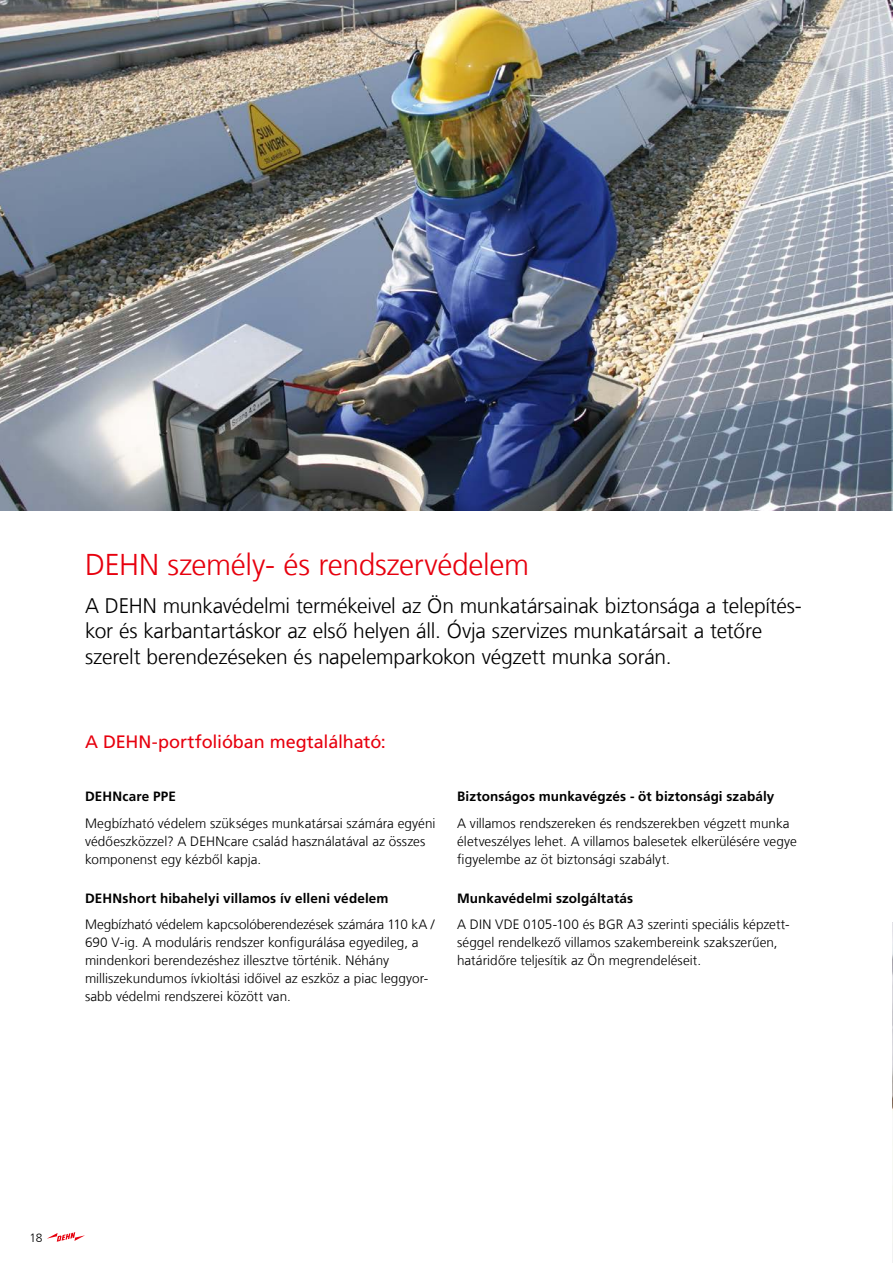
<style>
.page{position:relative;width:893px;height:1263px;background:#fff}
.page>*{position:absolute;margin:0;border:0;box-sizing:border-box;transform-origin:0 0}
.t1{font:300 30px "Frutiger LT Com";letter-spacing:-.01em;color:#e7000e}
.t2{font:300 21px/25.2px "Frutiger LT Com";letter-spacing:-.01em;color:#000}
.t3{font:18px "Frutiger LT Com";letter-spacing:-.01em;color:#e7000e}
.t4{font:300 13.5px/18px "Frutiger LT Com";letter-spacing:.005em;color:#000}
.t5{font:700 13.5px "Frutiger LT Com";letter-spacing:.01em;color:#000}
.t6{font:300 12px "Frutiger LT Com";color:#000}
</style>
<div class="page">
<img style="left:0;top:0;width:893px;height:510px">
<img style="left:892px;top:922px;width:1px;height:341px">
<svg style="left:47px;top:1232px;width:38px;height:10px"></svg>
<h1 class="t1" style="left:85px;top:547px;width:446px">DEHN személy- és rendszervédelem</h1>
<h2 class="t2" style="left:85px;top:594px;width:718px">A DEHN munkavédelmi termékeivel az Ön munkatársainak biztonsága a telepítés&shy;kor és karbantartáskor az első helyen áll. Óvja szervizes munkatársait a tetőre szerelt berendezéseken és napelemparkokon végzett munka során.</h2>
<h3 class="t3" style="left:85px;top:732px;width:302px">A DEHN-portfolióban megtalálható:</h3>
<p class="t5" style="left:85px;top:788px;width:92px">DEHNcare PPE</p>
<p class="t4" style="left:85px;top:814px;width:352px">Megbízható védelem szükséges munkatársai számára egyéni védőeszközzel? A DEHNcare család használatával az összes komponenst egy kézből kapja.</p>
<p class="t5" style="left:85px;top:890px;width:305px">DEHNshort hibahelyi villamos ív elleni védelem</p>
<p class="t4" style="left:85px;top:916px;width:351px">Megbízható védelem kapcsolóberendezések számára 110 kA / 690 V-ig. A moduláris rendszer konfigurálása egyedileg, a mindenkori berendezéshez illesztve történik. Néhány milliszekundumos ívkioltási időivel az eszköz a piac leggyor&shy;sabb védelmi rendszerei között van.</p>
<p class="t5" style="left:457px;top:788px;width:319px">Biztonságos munkavégzés - öt biztonsági szabály</p>
<p class="t4" style="left:457px;top:814px;width:341px">A villamos rendszereken és rendszerekben végzett munka életveszélyes lehet. A villamos balesetek elkerülésére vegye figyelembe az öt biztonsági szabályt.</p>
<p class="t5" style="left:457px;top:890px;width:178px">Munkavédelmi szolgáltatás</p>
<p class="t4" style="left:457px;top:916px;width:334px">A DIN VDE 0105-100 és BGR A3 szerinti speciális képzett&shy;séggel rendelkező villamos szakembereink szakszerűen, határidőre teljesítik az Ön megrendeléseit.</p>
<p class="t6" style="left:30px;top:1230px;width:14px">18</p>
</div>
